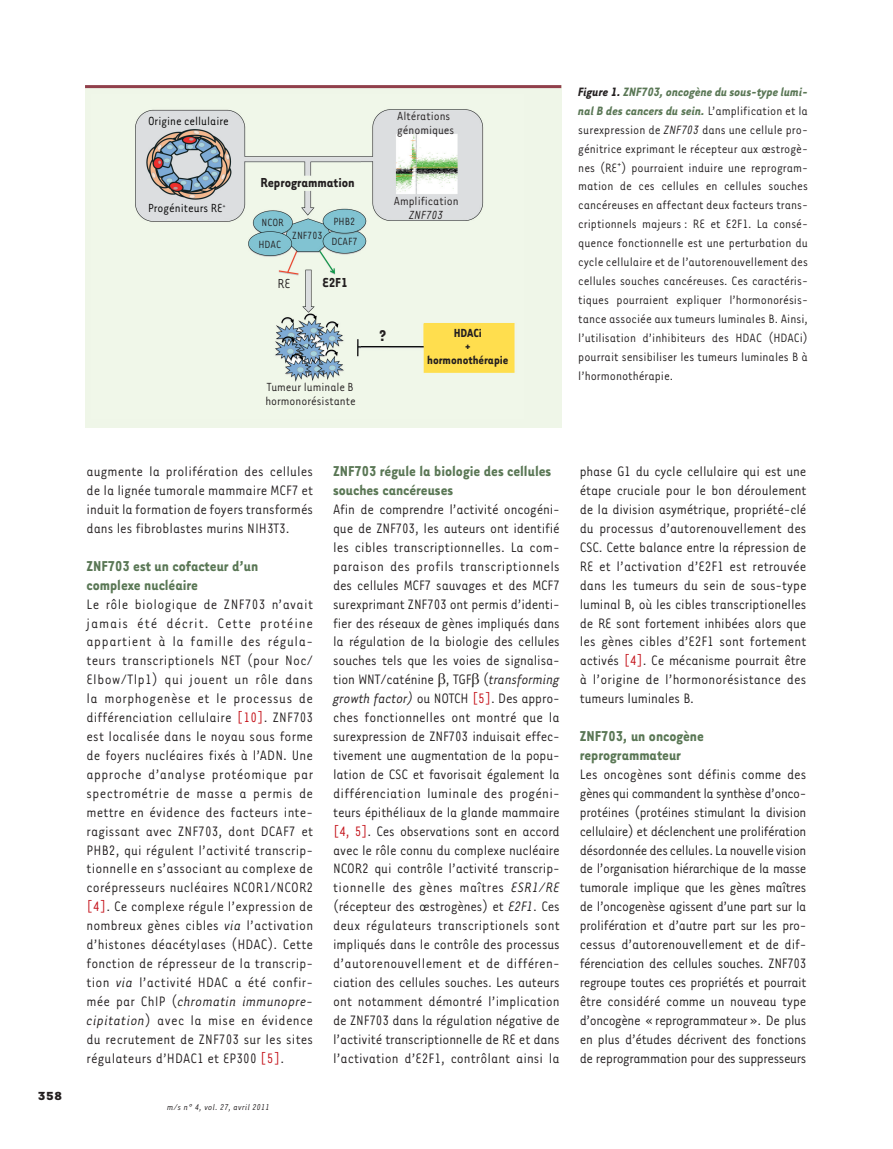
<style>
.page{position:relative;width:893px;height:1149px;background:#fff}
.page>*{position:absolute;margin:0;border:0;box-sizing:border-box;transform-origin:0 0}
.t1{font:700 18px "Tarzana Narrow";color:#231f20}
.t2{font:700 16.5px/18.9px "Tarzana Narrow";color:#5a7755}
.t3{font:15.75px/18.9px "Tarzana Narrow";color:#231f20;text-align:justify}
.t4{font:700 15px "Tarzana Narrow";color:#231f20}
.t5{font:15px "Tarzana Narrow";color:#231f20}
.t6{font:13.95px/18.9px "Tarzana Narrow";color:#231f20;text-align:justify}
.t7{font:13.5px/13.5px "Tarzana Narrow";color:#231f20}
.t8{font:13.5px "Tarzana Narrow";color:#000}
.t9{font:700 13.5px/13.5px "Tarzana Narrow";color:#231f20;text-align:center}
.t10{font:italic 13.5px "Tarzana Narrow";color:#231f20}
.t11{font:700 13.5px "Tarzana Wide";color:#231f20}
.t12{font:12px/21.3px "Tarzana Narrow";color:#231f20}
.t13{font:italic 9.75px "Tarzana Narrow";letter-spacing:.025em;color:#231f20}
.s1{font-weight:700;font-style:italic}
.s2{font-weight:700;font-style:italic;color:#5a7755}
.s3{font-style:italic}
.s4{color:#c4121a}
</style>
<div class="page">
<div style="left:85px;top:85px;width:476px;height:342px;background:#eff6e8"></div>
<img style="left:135px;top:109px;width:380px;height:273px">
<div style="left:427px;top:326px;width:83px;height:42px;background:#ffde4e"></div>
<hr style="left:85px;top:85px;width:476px;height:3px;background:#913f4b">
<p class="t11" style="left:38px;top:1091px;width:26px">358</p>
<p class="t8" style="left:148px;top:116px;width:82px">Origine cellulaire</p>
<p class="t8" style="left:148px;top:204px;width:79px">Progéniteurs RE<sup>+</sup></p>
<p class="t4" style="left:260px;top:178px;width:96px">Reprogrammation</p>
<p class="t12" style="left:258px;top:213px;width:27px">NCOR<br>HDAC</p>
<p class="t12" style="left:331px;top:213px;width:28px;line-height:19.5px">PHB2<br>DCAF7</p>
<p class="t12" style="left:292px;top:225px;width:32px">ZNF703</p>
<p class="t5" style="left:278px;top:278px;width:15px">RE</p>
<p class="t4" style="left:322px;top:277px;width:27px">E2F1</p>
<p class="t7" style="left:265px;top:381px;width:92px">Tumeur luminale B hormonorésistante</p>
<p class="t7" style="left:397px;top:111px;width:59px">Altérations génomiques</p>
<p class="t7" style="left:394px;top:195px;width:66px">Amplification</p>
<p class="t10" style="left:409px;top:210px;width:35px">ZNF703</p>
<p class="t1" style="left:379px;top:330px;width:9px">?</p>
<p class="t9" style="left:427px;top:327px;width:83px">HDACi<br>+ hormonothérapie</p>
<p class="t6" style="left:578px;top:83px;width:231px"><span class="s1">Figure 1.</span> <span class="s2">ZNF703, oncogène du sous-type lumi&shy;nal B des cancers du sein.</span> L’amplification et la surexpression de <span class="s3">ZNF703</span> dans une cellule pro&shy;génitrice exprimant le récepteur aux œstrogè&shy;nes (RE<sup>+</sup>) pourraient induire une reprogram&shy;mation de ces cellules en cellules souches cancéreuses en affectant deux facteurs trans&shy;criptionnels majeurs : RE et E2F1. La consé&shy;quence fonctionnelle est une perturbation du cycle cellulaire et de l’autorenouvellement des cellules souches cancéreuses. Ces caractéris&shy;tiques pourraient expliquer l’hormonorésis&shy;tance associée aux tumeurs luminales B. Ainsi, l’utilisation d’inhibiteurs des HDAC (HDACi) pourrait sensibiliser les tumeurs luminales B à l’hormonothérapie.</p>
<p class="t3" style="left:87px;top:463px;width:228px">augmente la prolifération des cellules de la lignée tumorale mammaire MCF7 et induit la formation de foyers transformés dans les fibroblastes murins NIH3T3.</p>
<p class="t2" style="left:87px;top:557px;width:173px">ZNF703 est un cofacteur d’un complexe nucléaire</p>
<p class="t3" style="left:87px;top:595px;width:228px">Le rôle biologique de ZNF703 n’avait jamais été décrit. Cette protéine appartient à la famille des régula&shy;teurs transcriptionels NET (pour Noc/ Elbow/Tlp1) qui jouent un rôle dans la morphogenèse et le processus de différenciation cellulaire <span class="s4">[10]</span>. ZNF703 est localisée dans le noyau sous forme de foyers nucléaires fixés à l’ADN. Une approche d’analyse protéomique par spectrométrie de masse a permis de mettre en évidence des facteurs inte&shy;ragissant avec ZNF703, dont DCAF7 et PHB2, qui régulent l’activité transcrip&shy;tionnelle en s’associant au complexe de corépresseurs nucléaires NCOR1/NCOR2 <span class="s4">[4]</span>. Ce complexe régule l’expression de nombreux gènes cibles <span class="s3">via</span> l’activation d’histones déacétylases (HDAC). Cette fonction de répresseur de la transcrip&shy;tion <span class="s3">via</span> l’activité HDAC a été confir&shy;mée par ChIP (<span class="s3">chromatin immunopre&shy;cipitation</span>) avec la mise en évidence du recrutement de ZNF703 sur les sites régulateurs d’HDAC1 et EP300 <span class="s4">[5]</span>.</p>
<p class="t13" style="left:167px;top:1103px;width:104px">m/s n° 4, vol. 27, avril 2011</p>
<p class="t2" style="left:333px;top:463px;width:220px">ZNF703 régule la biologie des cellules souches cancéreuses</p>
<p class="t3" style="left:333px;top:501px;width:228px">Afin de comprendre l’activité oncogéni&shy;que de ZNF703, les auteurs ont identifié les cibles transcriptionnelles. La com&shy;paraison des profils transcriptionnels des cellules MCF7 sauvages et des MCF7 surexprimant ZNF703 ont permis d’identi&shy;fier des réseaux de gènes impliqués dans la régulation de la biologie des cellules souches tels que les voies de signalisa&shy;tion WNT/caténine , TGF (<span class="s3">transforming growth factor)</span> ou NOTCH <span class="s4">[5]</span>. Des appro&shy;ches fonctionnelles ont montré que la surexpression de ZNF703 induisait effec&shy;tivement une augmentation de la popu&shy;lation de CSC et favorisait également la différenciation luminale des progéni&shy;teurs épithéliaux de la glande mammaire <span class="s4">[4, 5]</span>. Ces observations sont en accord avec le rôle connu du complexe nucléaire NCOR2 qui contrôle l’activité transcrip&shy;tionnelle des gènes maîtres <span class="s3">ESR1/RE </span>(récepteur des œstrogènes) et <span class="s3">E2F1</span>. Ces deux régulateurs transcriptionels sont impliqués dans le contrôle des processus d’autorenouvellement et de différen&shy;ciation des cellules souches. Les auteurs ont notamment démontré l’implication de ZNF703 dans la régulation négative de l’activité transcriptionnelle de RE et dans l’activation d’E2F1, contrôlant ainsi la</p>
<p class="t3" style="left:580px;top:463px;width:228px">phase G1 du cycle cellulaire qui est une étape cruciale pour le bon déroulement de la division asymétrique, propriété-clé du processus d’autorenouvellement des CSC. Cette balance entre la répression de RE et l’activation d’E2F1 est retrouvée dans les tumeurs du sein de sous-type luminal B, où les cibles transcriptionelles de RE sont fortement inhibées alors que les gènes cibles d’E2F1 sont fortement activés <span class="s4">[4]</span>. Ce mécanisme pourrait être à l’origine de l’hormonorésistance des tumeurs luminales B.</p>
<p class="t2" style="left:580px;top:727px;width:126px">ZNF703, un oncogène reprogrammateur</p>
<p class="t3" style="left:580px;top:765px;width:228px">Les oncogènes sont définis comme des gènes qui commandent la synthèse d’onco&shy;protéines (protéines stimulant la division cellulaire) et déclenchent une prolifération désordonnée des cellules. La nouvelle vision de l’organisation hiérarchique de la masse tumorale implique que les gènes maîtres de l’oncogenèse agissent d’une part sur la prolifération et d’autre part sur les pro&shy;cessus d’autorenouvellement et de dif&shy;férenciation des cellules souches. ZNF703 regroupe toutes ces propriétés et pourrait être considéré comme un nouveau type d’oncogène « reprogrammateur ». De plus en plus d’études décrivent des fonctions de reprogrammation pour des suppresseurs</p>
</div>
